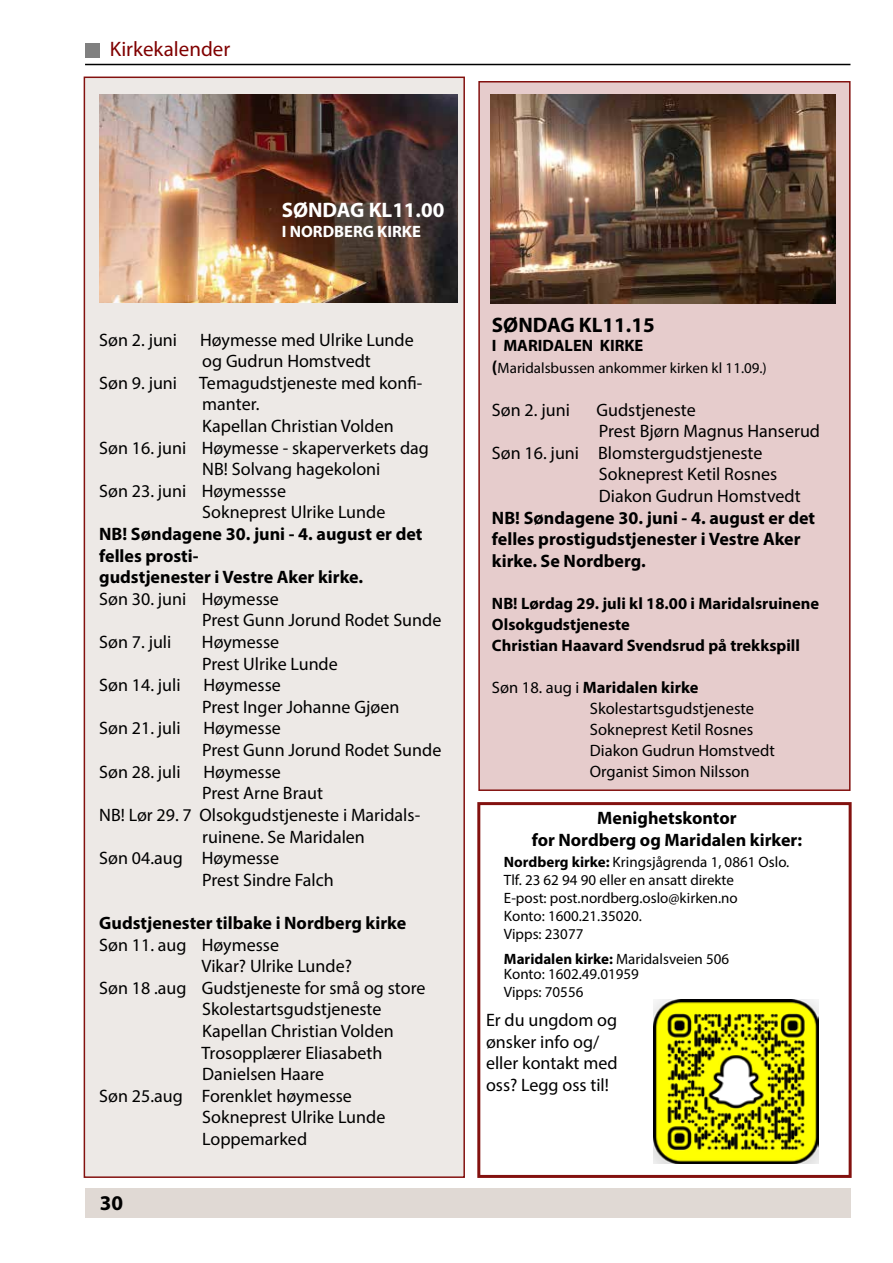
<style>
.page{position:relative;width:893px;height:1263px;background:#fff}
.page>*{position:absolute;margin:0;border:0;box-sizing:border-box;transform-origin:0 0}
.t1{font:700 21px "Myriad Pro";color:#000}
.t2{font:21px "Myriad Pro";color:#800000}
.t3{font:700 21px "Myriad Pro";color:#fff}
.t4{font:18px/21.6px "Myriad Pro";color:#000}
.t5{font:700 18px/21.6px "Myriad Pro";color:#000}
.t6{font:16.5px/21px "Myriad Pro";color:#000}
.t7{font:700 16.5px/21px "Myriad Pro";color:#000}
.t8{font:700 16.5px "Myriad Pro";color:#fff}
.t9{font:15px/18px "Myriad Pro";color:#000}
.s1{font-weight:700;font-size:18px}
.s2{font-weight:700}
</style>
<div class="page">
<hr style="left:85px;top:64px;width:765px;height:1px;background:#000">
<div style="left:85px;top:43px;width:15px;height:14px;background:#808080"></div>
<div style="left:84px;top:77px;width:380px;height:1100px;background:#ede9e6"></div>
<div style="left:84px;top:77px;width:381px;height:1101px;border:2px solid #83110f"></div>
<div style="left:477px;top:802px;width:375px;height:376px;border:3px solid #83110f"></div>
<div style="left:85px;top:1188px;width:766px;height:30px;background:#e0d9d4"></div>
<img style="left:99px;top:94px;width:358px;height:208px">
<div style="left:478px;top:81px;width:372px;height:710px;background:#e6cccc;border:2px solid #83110f"></div>
<img style="left:490px;top:95px;width:346px;height:208px">
<img style="left:654px;top:999px;width:164px;height:165px">
<p class="t2" style="left:110px;top:36px;width:122px">Kirkekalender</p>
<p class="t3" style="left:282px;top:196px;width:164px">SØNDAG KL11.00</p>
<p class="t8" style="left:282px;top:220px;width:141px">I NORDBERG KIRKE</p>
<p class="t4" style="left:99px;top:328px;width:79px">Søn 2. juni</p>
<p class="t4" style="left:200px;top:328px;width:215px">Høymesse med Ulrike Lunde</p>
<p class="t4" style="left:202px;top:350px;width:170px">og Gudrun Homstvedt</p>
<p class="t4" style="left:99px;top:372px;width:325px">Søn 9. juni Temagudstjeneste med konfi-</p>
<p class="t4" style="left:202px;top:393px;width:59px">manter.</p>
<p class="t4" style="left:202px;top:415px;width:193px">Kapellan Christian Volden</p>
<p class="t4" style="left:99px;top:436px;width:331px">Søn 16. juni Høymesse - skaperverkets dag</p>
<p class="t4" style="left:202px;top:458px;width:180px">NB! Solvang hagekoloni</p>
<p class="t4" style="left:99px;top:480px;width:188px">Søn 23. juni Høymessse</p>
<p class="t4" style="left:202px;top:501px;width:185px">Sokneprest Ulrike Lunde</p>
<p class="t5" style="left:99px;top:523px;width:325px">NB! Søndagene 30. juni - 4. august er det felles prosti-<br>gudstjenester i Vestre Aker kirke.</p>
<p class="t4" style="left:99px;top:588px;width:181px">Søn 30. juni Høymesse</p>
<p class="t4" style="left:202px;top:609px;width:241px">Prest Gunn Jorund Rodet Sunde</p>
<p class="t4" style="left:99px;top:631px;width:74px">Søn 7. juli</p>
<p class="t4" style="left:202px;top:631px;width:137px">Høymesse<br>Prest Ulrike Lunde</p>
<p class="t4" style="left:99px;top:674px;width:83px">Søn 14. juli</p>
<p class="t4" style="left:202px;top:674px;width:199px">Høymesse<br>Prest Inger Johanne Gjøen</p>
<p class="t4" style="left:99px;top:717px;width:83px">Søn 21. juli</p>
<p class="t4" style="left:202px;top:717px;width:241px">Høymesse<br>Prest Gunn Jorund Rodet Sunde</p>
<p class="t4" style="left:99px;top:760px;width:83px">Søn 28. juli</p>
<p class="t4" style="left:204px;top:760px;width:79px">Høymesse</p>
<p class="t4" style="left:202px;top:782px;width:122px">Prest Arne Braut</p>
<p class="t4" style="left:99px;top:804px;width:322px">NB! Lør 29. 7 Olsokgudstjeneste i Maridals-</p>
<p class="t4" style="left:202px;top:825px;width:164px">ruinene. Se Maridalen</p>
<p class="t4" style="left:99px;top:847px;width:181px">Søn 04.aug Høymesse</p>
<p class="t4" style="left:202px;top:868px;width:133px">Prest Sindre Falch</p>
<p class="t5" style="left:99px;top:911px;width:309px">Gudstjenester tilbake i Nordberg kirke</p>
<p class="t4" style="left:99px;top:933px;width:181px">Søn 11. aug Høymesse</p>
<p class="t4" style="left:202px;top:955px;width:152px">Vikar? Ulrike Lunde?</p>
<p class="t4" style="left:99px;top:976px;width:328px">Søn 18 .aug Gudstjeneste for små og store</p>
<p class="t4" style="left:202px;top:998px;width:181px">Skolestartsgudstjeneste</p>
<p class="t4" style="left:202px;top:1020px;width:193px">Kapellan Christian Volden</p>
<p class="t4" style="left:202px;top:1041px;width:182px">Trosopplærer Eliasabeth</p>
<p class="t4" style="left:202px;top:1063px;width:123px">Danielsen Haare</p>
<p class="t4" style="left:99px;top:1084px;width:254px">Søn 25.aug Forenklet høymesse</p>
<p class="t4" style="left:202px;top:1106px;width:185px">Sokneprest Ulrike Lunde</p>
<p class="t4" style="left:202px;top:1128px;width:106px">Loppemarked</p>
<p class="t1" style="left:100px;top:1189px;width:25px">30</p>
<p class="t1" style="left:492px;top:311px;width:164px">SØNDAG KL11.15</p>
<p class="t7" style="left:492px;top:335px;width:153px">I MARIDALEN KIRKE</p>
<p class="t9" style="left:492px;top:359px;width:276px"><span class="s1">(</span>Maridalsbussen ankommer kirken kl 11.09.)</p>
<p class="t4" style="left:492px;top:398px;width:79px">Søn 2. juni</p>
<p class="t4" style="left:597px;top:398px;width:101px">Gudstjeneste</p>
<p class="t4" style="left:599px;top:420px;width:223px">Prest Bjørn Magnus Hanserud</p>
<p class="t4" style="left:492px;top:442px;width:272px">Søn 16. juni Blomstergudstjeneste</p>
<p class="t4" style="left:599px;top:463px;width:180px">Sokneprest Ketil Rosnes</p>
<p class="t4" style="left:599px;top:485px;width:203px">Diakon Gudrun Homstvedt</p>
<p class="t5" style="left:492px;top:506px;width:325px">NB! Søndagene 30. juni - 4. august er det felles prostigudstjenester i Vestre Aker kirke. Se Nordberg.</p>
<p class="t7" style="left:492px;top:592px;width:329px">NB! Lørdag 29. juli kl 18.00 i Maridalsruinene<br>Olsokgudstjeneste<br>Christian Haavard Svendsrud på trekkspill</p>
<p class="t6" style="left:590px;top:677px;width:186px;text-indent:-98px">Søn 18. aug i <span class="s2">Maridalen kirke<br></span>Skolestartsgudstjeneste<br>Sokneprest Ketil Rosnes<br>Diakon Gudrun Homstvedt<br>Organist Simon Nilsson</p>
<p class="t5" style="left:532px;top:807px;width:272px;text-align:center">Menighetskontor<br>for Nordberg og Maridalen kirker:</p>
<p class="t9" style="left:504px;top:853px;width:287px"><span class="s2">Nordberg kirke:</span> Kringsjågrenda 1, 0861 Oslo.<br>Tlf. 23 62 94 90 eller en ansatt direkte<br>E-post: post.nordberg.oslo@kirken.no<br>Konto: 1600.21.35020.<br>Vipps: 23077</p>
<p class="t9" style="left:504px;top:951px;width:227px;line-height:15px"><span class="s2">Maridalen kirke:</span> Maridalsveien 506<br>Konto: 1602.49.01959</p>
<p class="t9" style="left:504px;top:982px;width:81px">Vipps: 70556</p>
<p class="t4" style="left:486px;top:1009px;width:133px">Er du ungdom og ønsker info og/ eller kontakt med oss? Legg oss til!</p>
</div>
